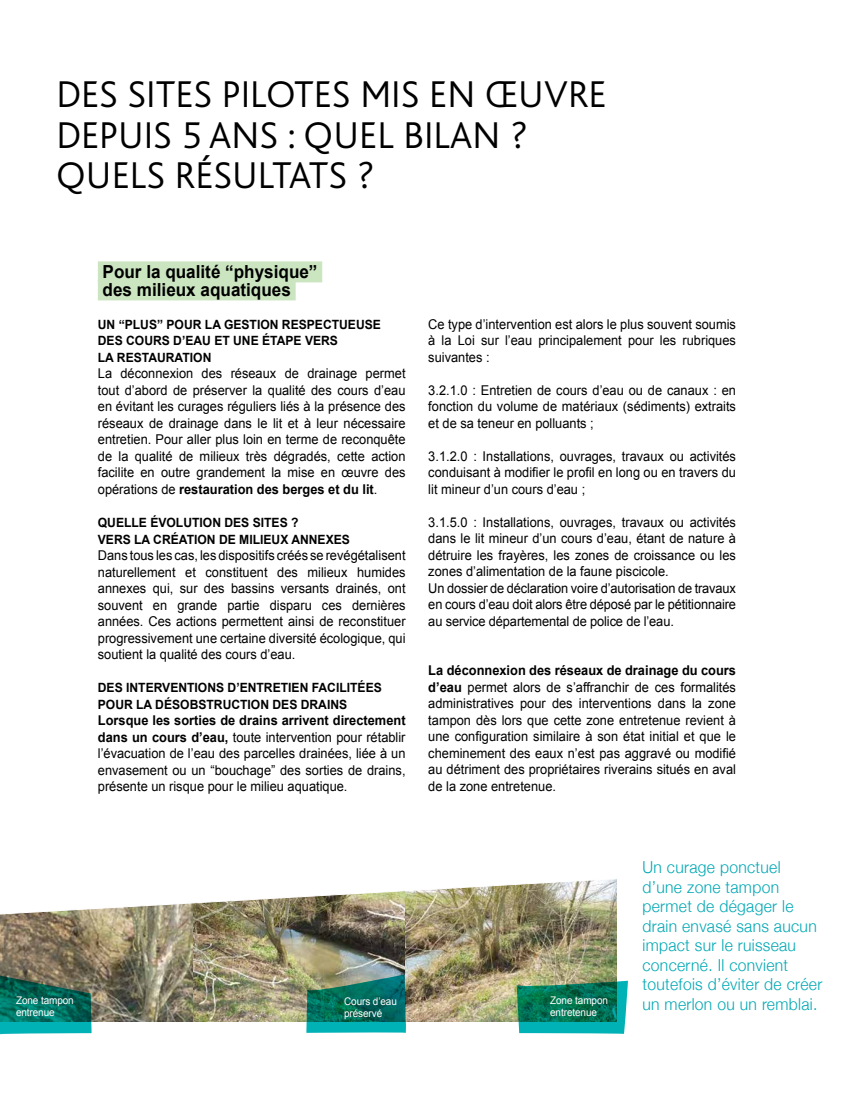
<style>
.page{position:relative;width:851px;height:1106px;background:#fff}
.page>*{position:absolute;margin:0;border:0;box-sizing:border-box;transform-origin:0 0}
.t1{font:300 39px/40.5px "Bliss";color:#000}
.t2{font:700 18px/18px "Arial";color:#000;scale:.95 1}
.t3{font:300 16.5px/19.5px "Helvetica Neue";letter-spacing:.02em;color:#00a8b4;scale:.95 1}
.t4{font:13.5px/16.5px "Arial";color:#000;text-align:justify;scale:.95 1}
.t5{font:700 12.75px/16.5px "Arial";color:#000;scale:.95 1}
.t6{font:10.5px/12px "Arial";letter-spacing:-.01em;color:#fff;scale:.95 1}
.s1{font-weight:700}
</style>
<div class="page">
<div style="left:98px;top:261px;width:224px;height:21px;background:#cbe5c1"></div>
<div style="left:98px;top:279px;width:197px;height:21px;background:#cbe5c1"></div>
<img style="left:1px;top:917px;width:192px;height:105px">
<img style="left:193px;top:917px;width:423px;height:105px">
<img style="left:0;top:879px;width:617px;height:38px">
<svg style="left:516px;top:980px;width:112px;height:54px;background:#178c76"></svg>
<img style="left:306px;top:974px;width:100px;height:59px">
<svg style="left:0;top:975px;width:92px;height:60px;background:#1b7d71"></svg>
<h1 class="t1" style="left:56px;top:75px;width:552px">DES SITES PILOTES MIS EN ŒUVRE<br>DEPUIS 5 ANS : QUEL BILAN ?<br>QUELS RÉSULTATS ?</h1>
<h2 class="t2" style="left:103px;top:263px;width:228px">Pour la qualité “physique” des milieux aquatiques</h2>
<p class="t5" style="left:98px;top:316px;width:299px">UN “PLUS” POUR LA GESTION RESPECTUEUSE<br>DES COURS D’EAU ET UNE ÉTAPE VERS<br>LA RESTAURATION</p>
<p class="t4" style="left:98px;top:365px;width:325px">La déconnexion des réseaux de drainage permet tout d’abord de préserver la qualité des cours d’eau en évitant les curages réguliers liés à la présence des réseaux de drainage dans le lit et à leur nécessaire entretien. Pour aller plus loin en terme de reconquête de la qualité de milieux très dégradés, cette action facilite en outre grandement la mise en œuvre des opérations de <span class="s1">restauration des berges et du lit</span>.</p>
<p class="t5" style="left:98px;top:514px;width:267px">QUELLE ÉVOLUTION DES SITES ?<br>VERS LA CRÉATION DE MILIEUX ANNEXES</p>
<p class="t4" style="left:98px;top:547px;width:325px">Dans tous les cas, les dispositifs créés se revégétalisent naturellement et constituent des milieux humides annexes qui, sur des bassins versants drainés, ont souvent en grande partie disparu ces dernières années. Ces actions permettent ainsi de reconstituer progressivement une certaine diversité écologique, qui soutient la qualité des cours d’eau.</p>
<p class="t5" style="left:98px;top:679px;width:300px">DES INTERVENTIONS D’ENTRETIEN FACILITÉES<br>POUR LA DÉSOBSTRUCTION DES DRAINS</p>
<p class="t4" style="left:98px;top:712px;width:325px"><span class="s1">Lorsque les sorties de drains arrivent directement dans un cours d’eau,</span> toute intervention pour rétablir l’évacuation de l’eau des parcelles drainées, liée à un envasement ou un “bouchage” des sorties de drains, présente un risque pour le milieu aquatique.</p>
<p class="t4" style="left:428px;top:316px;width:325px">Ce type d’intervention est alors le plus souvent soumis à la Loi sur l’eau principalement pour les rubriques suivantes :</p>
<p class="t4" style="left:428px;top:382px;width:325px">3.2.1.0 : Entretien de cours d’eau ou de canaux : en fonction du volume de matériaux (sédiments) extraits et de sa teneur en polluants ;</p>
<p class="t4" style="left:428px;top:448px;width:325px">3.1.2.0 : Installations, ouvrages, travaux ou activités conduisant à modifier le profil en long ou en travers du lit mineur d’un cours d’eau ;</p>
<p class="t4" style="left:428px;top:514px;width:325px;text-align:left">3.1.5.0 : Installations, ouvrages, travaux ou activités dans le lit mineur d’un cours d’eau, étant de nature à détruire les frayères, les zones de croissance ou les zones d’alimentation de la faune piscicole.<br>Un dossier de déclaration voire d’autorisation de travaux en cours d’eau doit alors être déposé par le pétitionnaire au service départemental de police de l’eau.</p>
<p class="t4" style="left:428px;top:662px;width:325px"><span class="s1">La déconnexion des réseaux de drainage du cours d’eau</span> permet alors de s’affranchir de ces formalités administratives pour des interventions dans la zone tampon dès lors que cette zone entretenue revient à une configuration similaire à son état initial et que le cheminement des eaux n’est pas aggravé ou modifié au détriment des propriétaires riverains situés en aval de la zone entretenue.</p>
<p class="t6" style="left:16px;top:994px;width:62px">Zone tampon entrenue</p>
<p class="t6" style="left:550px;top:994px;width:62px">Zone tampon entretenue</p>
<p class="t6" style="left:344px;top:995px;width:57px">Cours d’eau préservé</p>
<p class="t3" style="left:642px;top:856px;width:191px">Un curage ponctuel d’une zone tampon permet de dégager le drain envasé sans aucun impact sur le ruisseau concerné. Il convient toutefois d’éviter de créer un merlon ou un remblai.</p>
</div>
